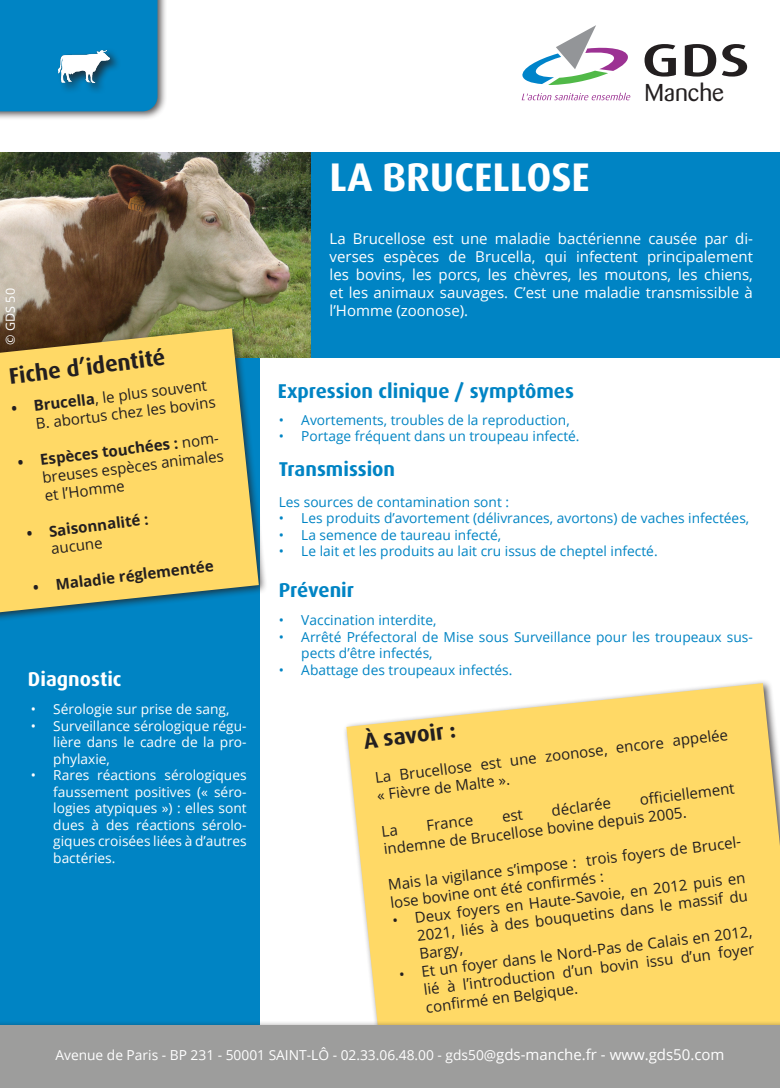
<style>
.page{position:relative;width:780px;height:1088px;background:#fff}
.page>*{position:absolute;margin:0;border:0;box-sizing:border-box;transform-origin:0 0}
.t1{font:700 40px "Dax Pro";color:#fff}
.t2{font:24.12px "Barmeno";color:#231f20}
.t3{font:700 22.5px "Dax Pro";color:#231f20}
.t4{font:700 20px "Dax Pro";color:#0084c4}
.t5{font:700 20px "Dax Pro";color:#fff}
.t6{font:15px/18px "Open Sans";color:#231f20}
.t7{font:15px/18px "Open Sans";color:#fff;text-align:justify}
.t8{font:700 15px/18px "Open Sans";color:#231f20}
.t9{font:13.75px/16.5px "Open Sans";color:#0084c4}
.t10{font:13.75px/16.5px "Open Sans";color:#fff;text-align:justify}
.t11{font:12.5px "Open Sans";color:#fff}
.s1{font-weight:700}
.s2{font-weight:400}
.s3{font-size:15px}
</style>
<div class="page">
<div style="left:0;top:0;width:167px;height:121px;background:#231f20;opacity:.75"></div>
<div style="left:0;top:0;width:157px;height:111px;background:#0084c4"></div>
<div style="left:0;top:152px;width:780px;height:206px;background:#0084c4"></div>
<div style="left:0;top:153px;width:259px;height:886px;background:#0084c4"></div>
<div style="left:57px;top:48px;width:64px;height:47px;background:#231f20;opacity:.75"></div>
<img style="left:58px;top:50px;width:52px;height:33px">
<img style="left:0;top:152px;width:310px;height:206px">
<svg style="left:644px;top:44px;width:32px;height:33px"></svg>
<svg style="left:684px;top:44px;width:63px;height:33px"></svg>
<svg style="left:521px;top:93px;width:109px;height:7px"></svg>
<svg style="left:522px;top:25px;width:106px;height:60px"></svg>
<div style="left:0;top:324px;width:268px;height:300px;background:#231f20;opacity:.75"></div>
<svg style="left:0;top:328px;width:259px;height:284px;background:#e1c968"></svg>
<svg style="left:346px;top:683px;width:434px;height:338px;background:#fedc75"></svg>
<div style="left:0;top:1021px;width:780px;height:67px;background:#231f20;opacity:.75"></div>
<div style="left:0;top:1025px;width:780px;height:63px;background:#9d9d9c"></div>
<svg style="left:382px;top:825px;width:15px;height:11px"></svg>
<svg style="left:502px;top:809px;width:21px;height:13px"></svg>
<p class="t11" style="left:2px;top:345px;width:58px;rotate:-90deg">© GDS 50</p>
<p class="t3" style="left:7px;top:362px;width:159px;rotate:-7deg">Fiche d’identité</p>
<p class="t6" style="left:33px;top:397px;width:182px;text-indent:-23px;rotate:-7deg"><span class="s1">• Brucella</span>, le plus souvent<br>B. abortus chez les bovins</p>
<p class="t6" style="left:39px;top:450px;width:185px;text-align:justify;text-indent:-22px;rotate:-7deg"><span class="s1">• Espèces touchées :</span> nom&shy;breuses espèces animales et l’Homme</p>
<p class="t8" style="left:48px;top:522px;width:102px;text-indent:-22px;rotate:-7deg">• Saisonnalité : <span class="s2">aucune</span></p>
<p class="t8" style="left:32px;top:578px;width:183px;rotate:-7deg">• Maladie réglementée</p>
<p class="t1" style="left:329px;top:152px;width:262px">LA BRUCELLOSE</p>
<p class="t2" style="left:644px;top:79px;width:81px">Manche</p>
<p class="t7" style="left:329px;top:229px;width:425px">La Brucellose est une maladie bactérienne causée par di&shy;verses espèces de Brucella, qui infectent principalement les bovins, les porcs, les chèvres, les moutons, les chiens, et les animaux sauvages. C’est une maladie transmissible à l’Homme (zoonose).</p>
<p class="t4" style="left:278px;top:378px;width:297px">Expression clinique / symptômes</p>
<p class="t9" style="left:279px;top:411px;width:292px">• Avortements, troubles de la reproduction,</p>
<p class="t9" style="left:279px;top:427px;width:302px">• Portage fréquent dans un troupeau infecté.</p>
<p class="t4" style="left:279px;top:457px;width:118px">Transmission</p>
<p class="t9" style="left:279px;top:493px;width:232px">Les sources de contamination sont :</p>
<p class="t9" style="left:279px;top:510px;width:472px">• Les produits d’avortement (délivrances, avortons) de vaches infectées,</p>
<p class="t9" style="left:279px;top:526px;width:224px">• La semence de taureau infecté,</p>
<p class="t9" style="left:279px;top:543px;width:380px">• Le lait et les produits au lait cru issus de cheptel infecté.</p>
<p class="t4" style="left:279px;top:577px;width:77px">Prévenir</p>
<p class="t9" style="left:279px;top:612px;width:159px">• Vaccination interdite,</p>
<p class="t9" style="left:301px;top:628px;width:453px;text-indent:-22px">• Arrêté Préfectoral de Mise sous Surveillance pour les troupeaux sus&shy;pects d’être infectés,</p>
<p class="t9" style="left:279px;top:661px;width:235px">• Abattage des troupeaux infectés.</p>
<p class="t5" style="left:28px;top:666px;width:95px">Diagnostic</p>
<p class="t10" style="left:31px;top:700px;width:200px">• Sérologie sur prise de sang,</p>
<p class="t10" style="left:53px;top:717px;width:195px;text-indent:-22px">• Surveillance sérologique régu&shy;lière dans le cadre de la pro&shy;phylaxie,</p>
<p class="t10" style="left:53px;top:766px;width:195px;text-indent:-22px">• Rares réactions sérologiques faussement positives (« séro&shy;logies atypiques ») : elles sont dues à des réactions sérolo&shy;giques croisées liées à d’autres bactéries.</p>
<p class="t3" style="left:362px;top:726px;width:94px;rotate:-7deg">À savoir :</p>
<p class="t6" style="left:374px;top:768px;width:357px;rotate:-7deg">La Brucellose est une zoonose, encore appelée « Fièvre de Malte ».</p>
<p class="t6" style="left:425px;top:816px;width:48px;rotate:-7deg">France</p>
<p class="t6" style="left:380px;top:822px;width:357px;text-indent:260px;rotate:-7deg">offi ciellement indemne de Brucellose bovine depuis 2005.</p>
<p class="t6" style="left:550px;top:801px;width:61px;rotate:-7deg">déclarée</p>
<p class="t6" style="left:387px;top:875px;width:361px;rotate:-7deg">Mais la vigilance s’impose : trois foyers de Brucel&shy;lose bovine ont été confi rmés :</p>
<p class="t6" style="left:414px;top:908px;width:334px;text-align:justify;text-indent:-23px;rotate:-7deg">• Deux foyers en Haute-Savoie, en 2012 puis en 2021, liés à des bouquetins dans le massif du Bargy,</p>
<p class="t6" style="left:420px;top:962px;width:334px;text-align:justify;text-indent:-23px;rotate:-7deg">• Et un foyer dans le Nord-Pas de Calais en 2012, lié à l’introduction d’un bovin issu d’un foyer confi rmé en Belgique.</p>
<p class="t10" style="left:55px;top:1046px;width:670px">Avenue de Paris - BP 231 - 50001 SAINT-LÔ - 02.33.06.48.00 - gds50@<span class="s3">gds-manche.fr - www.gds50.com</span></p>
</div>
